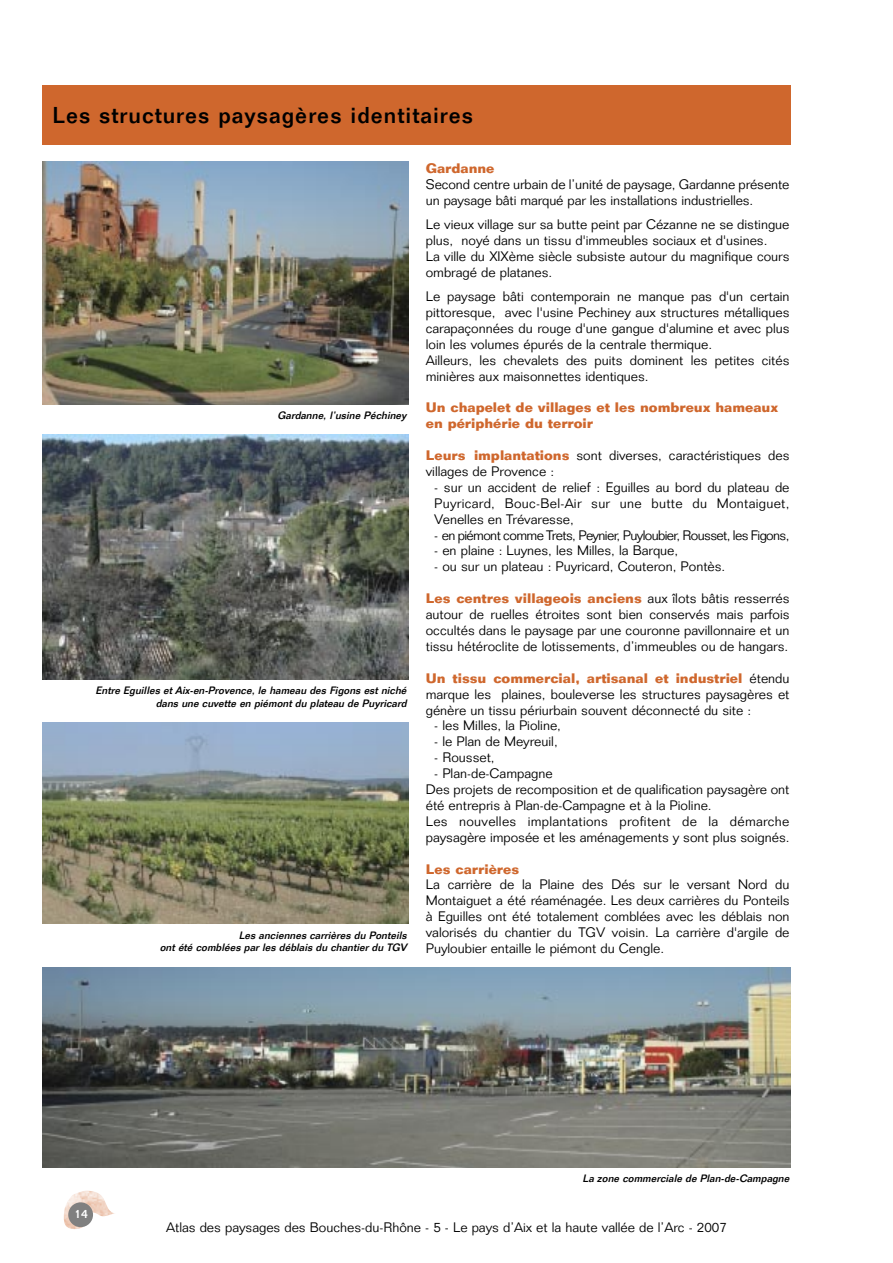
<style>
.page{position:relative;width:893px;height:1263px;background:#fff}
.page>*{position:absolute;margin:0;border:0;box-sizing:border-box;transform-origin:0 0}
.t1{font:500 22.5px "Folio";letter-spacing:.045em;color:#000}
.t2{font:300 13.5px/15.9px "Folio";color:#000}
.t3{font:700 13.5px/15.9px "Folio";color:#cf672d}
.t4{font:300 13.5px "Folio";letter-spacing:-.045em;color:#000}
.t5{font:500 12px "Folio";color:#fff}
.t6{font:italic 500 10.5px/12.6px "Folio";color:#000;text-align:right}
.s1{font-weight:700;color:#cf672d}
</style>
<div class="page">
<img style="left:64px;top:1190px;width:51px;height:39px">
<div style="left:68px;top:1202px;width:25px;height:25px;background:#808080;border-radius:50%"></div>
<div style="left:43px;top:85px;width:748px;height:60px;background:#cf672d"></div>
<img style="left:43px;top:723px;width:365px;height:201px">
<img style="left:43px;top:162px;width:365px;height:242px">
<img style="left:43px;top:967px;width:748px;height:200px">
<img style="left:43px;top:435px;width:365px;height:244px">
<h1 class="t1" style="left:53px;top:107px;width:422px">Les structures paysagères identitaires</h1>
<p class="t6" style="left:278px;top:410px;width:130px">Gardanne, l’usine Péchiney</p>
<p class="t6" style="left:95px;top:685px;width:315px">Entre Eguilles et Aix-en-Provence, le hameau des Figons est niché dans une cuvette en piémont du plateau de Puyricard</p>
<p class="t6" style="left:160px;top:929px;width:250px">Les anciennes carrières du Ponteils<br>ont été comblées par les déblais du chantier du TGV</p>
<p class="t3" style="left:426px;top:161px;width:70px">Gardanne</p>
<p class="t2" style="left:426px;top:178px;width:365px">Second centre urbain de l’unité de paysage, Gardanne présente un paysage bâti marqué par les installations industrielles.</p>
<p class="t2" style="left:426px;top:218px;width:365px">Le vieux village sur sa butte peint par Cézanne ne se distingue plus, noyé dans un tissu d'immeubles sociaux et d'usines.<br>La ville du XIXème siècle subsiste autour du magnifique cours ombragé de platanes.</p>
<p class="t2" style="left:426px;top:290px;width:365px">Le paysage bâti contemporain ne manque pas d'un certain pittoresque, avec l'usine Pechiney aux structures métalliques carapaçonnées du rouge d'une gangue d'alumine et avec plus loin les volumes épurés de la centrale thermique.<br>Ailleurs, les chevalets des puits dominent les petites cités minières aux maisonnettes identiques.</p>
<p class="t3" style="left:426px;top:401px;width:354px">Un chapelet de villages et les nombreux hameaux en périphérie du terroir</p>
<p class="t2" style="left:426px;top:449px;width:365px"><span class="s1">Leurs implantations</span> sont diverses, caractéristiques des villages de Provence :</p>
<p class="t2" style="left:434px;top:481px;width:357px;text-align:justify">- sur un accident de relief : Eguilles au bord du plateau de Puyricard, Bouc-Bel-Air sur une butte du Montaiguet, Venelles en Trévaresse,</p>
<p class="t4" style="left:434px;top:530px;width:357px">- en piémont comme Trets, Peynier, Puyloubier, Rousset, les Figons,</p>
<p class="t2" style="left:434px;top:544px;width:246px">- en plaine : Luynes, les Milles, la Barque,</p>
<p class="t2" style="left:434px;top:560px;width:293px">- ou sur un plateau : Puyricard, Couteron, Pontès.</p>
<p class="t2" style="left:426px;top:592px;width:365px;text-align:justify"><span class="s1">Les centres villageois anciens</span> aux îlots bâtis resserrés autour de ruelles étroites sont bien conservés mais parfois occultés dans le paysage par une couronne pavillonnaire et un tissu hétéroclite de lotissements, d’immeubles ou de hangars.</p>
<p class="t2" style="left:426px;top:672px;width:365px;text-align:justify"><span class="s1">Un tissu commercial, artisanal et industriel</span> étendu marque les plaines, bouleverse les structures paysagères et génère un tissu périurbain souvent déconnecté du site :</p>
<p class="t2" style="left:434px;top:719px;width:128px">- les Milles, la Pioline,</p>
<p class="t2" style="left:434px;top:735px;width:125px">- le Plan de Meyreuil,</p>
<p class="t2" style="left:434px;top:751px;width:62px">- Rousset,</p>
<p class="t2" style="left:426px;top:767px;width:365px;text-indent:9px">- Plan-de-Campagne<br>Des projets de recomposition et de qualification paysagère ont été entrepris à Plan-de-Campagne et à la Pioline.<br>Les nouvelles implantations profitent de la démarche paysagère imposée et les aménagements y sont plus soignés.</p>
<p class="t3" style="left:426px;top:862px;width:95px">Les carrières</p>
<p class="t2" style="left:426px;top:878px;width:365px;text-align:justify">La carrière de la Plaine des Dés sur le versant Nord du Montaiguet a été réaménagée. Les deux carrières du Ponteils à Eguilles ont été totalement comblées avec les déblais non valorisés du chantier du TGV voisin. La carrière d'argile de Puyloubier entaille le piémont du Cengle.</p>
<p class="t5" style="left:74px;top:1209px;width:15px">14</p>
<p class="t6" style="left:582px;top:1173px;width:211px">La zone commerciale de Plan-de-Campagne</p>
<p class="t2" style="left:166px;top:1220px;width:562px">Atlas des paysages des Bouches-du-Rhône - 5 - Le pays d’Aix et la haute vallée de l’Arc - 2007</p>
</div>
